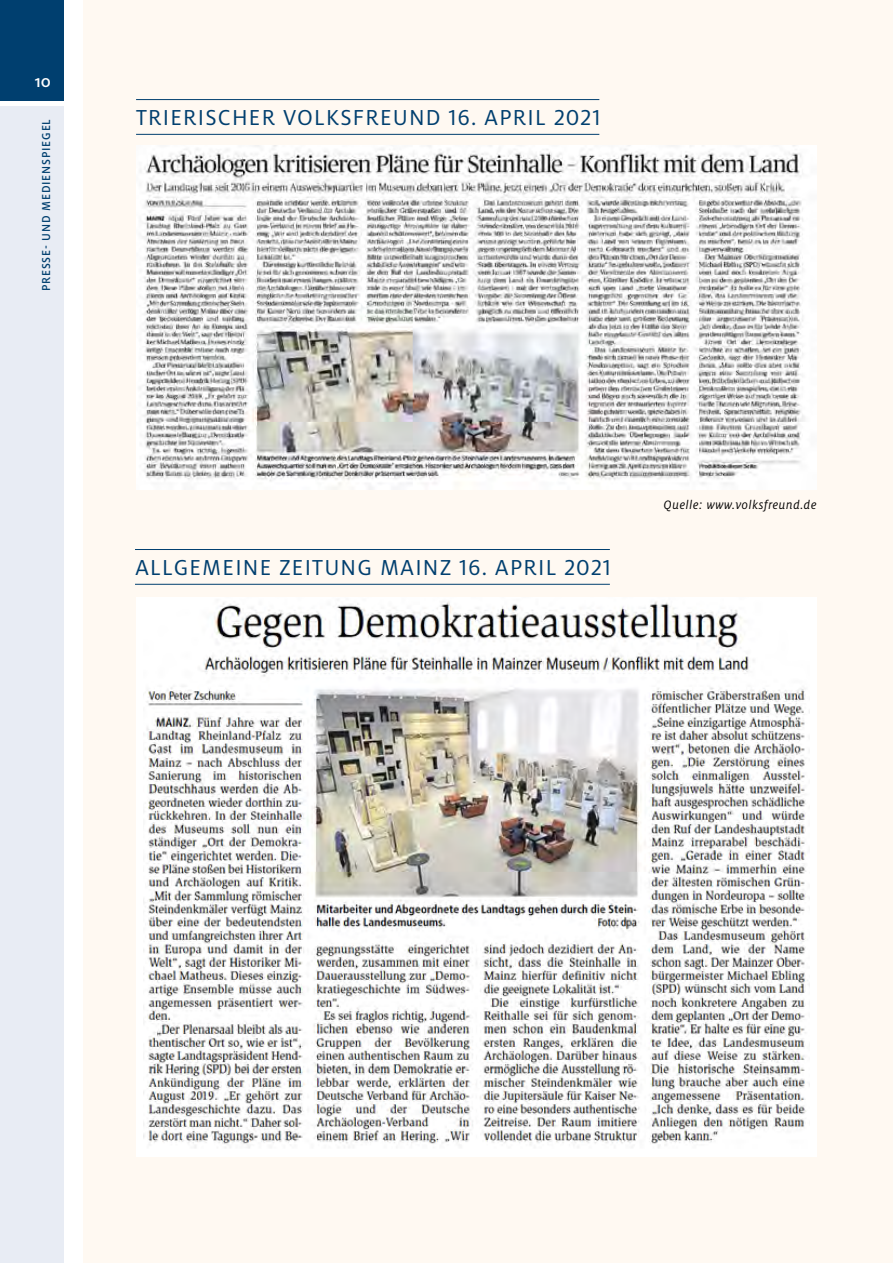
<style>
.page{position:relative;width:893px;height:1263px;background:#fff}
.page>*{position:absolute;margin:0;border:0;box-sizing:border-box;transform-origin:0 0}
.t1{font:24px "Milo OT";letter-spacing:.05em;color:#003f6f}
.t2{font:500 18px "Milo OT";color:#fff}
.t3{font:italic 13.5px "Milo OT";letter-spacing:.05em;color:#000}
.t4{font:500 12.75px "Milo OT";letter-spacing:.07em;color:#003f6f;scale:.95 1}
</style>
<div class="page">
<div style="left:84px;top:0;width:809px;height:1263px;background:#fff9f2"></div>
<div style="left:0;top:0;width:63px;height:100px;background:#003f6f"></div>
<div style="left:0;top:106px;width:64px;height:1157px;background:#e8ecf4"></div>
<hr style="left:136px;top:99px;width:463px;height:1px;background:#003f6f">
<hr style="left:136px;top:134px;width:463px;height:1px;background:#003f6f">
<hr style="left:135px;top:549px;width:475px;height:1px;background:#003f6f">
<hr style="left:135px;top:584px;width:475px;height:1px;background:#003f6f">
<img style="left:136px;top:146px;width:680px;height:344px">
<div style="left:136px;top:597px;width:680px;height:560px;background:#fff"></div>
<img style="left:144px;top:601px;width:666px;height:547px">
<p class="t2" style="left:35px;top:72px;width:18px">10</p>
<p class="t4" style="left:39px;top:291px;width:183px;rotate:-90deg">Presse- und Medienspiegel</p>
<p class="t1" style="left:136px;top:105px;width:466px">TRIERISCHER VOLKSFREUND 16. APRIL 2021</p>
<p class="t1" style="left:135px;top:555px;width:477px">ALLGEMEINE ZEITUNG MAINZ 16. APRIL 2021</p>
<p class="t3" style="left:664px;top:497px;width:154px">Quelle: www.volksfreund.de</p>
</div>
